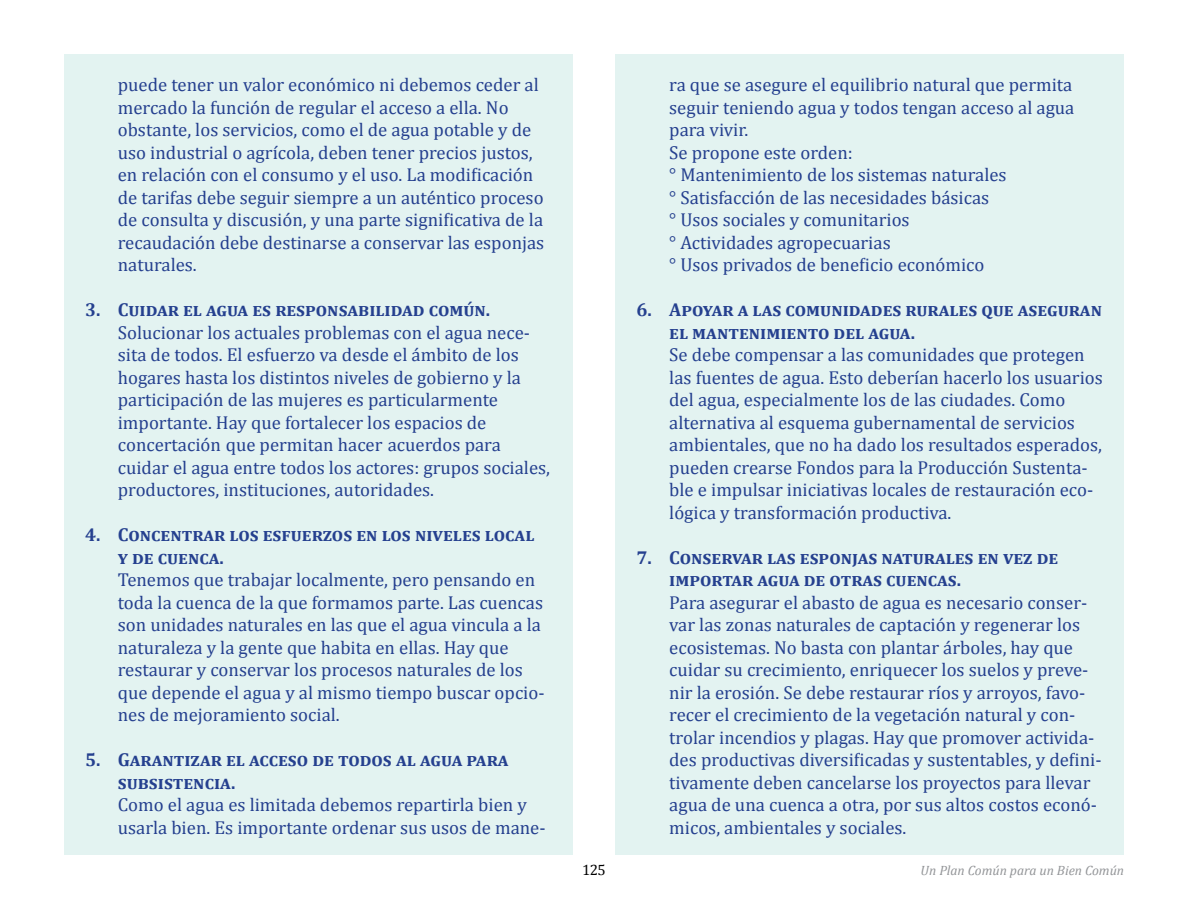
<style>
.page{position:relative;width:1188px;height:918px;background:#fff}
.page>*{position:absolute;margin:0;border:0;box-sizing:border-box;transform-origin:0 0}
.t1{font:18.75px/22.5px "Cambria";color:#25408f}
.t2{font:700 18.75px/22.5px "Cambria";color:#25408f}
.t3{font:15px "Cambria";color:#000}
.t4{font:italic 13.5px "Cambria";color:#939598}
</style>
<div class="page">
<div style="left:64px;top:54px;width:509px;height:800px;background:#e3f3f1"></div>
<div style="left:615px;top:54px;width:509px;height:800px;background:#e3f3f1"></div>
<p class="t1" style="left:118px;top:73px;width:428px">puede tener un valor económico ni debemos ceder al mercado la función de regular el acceso a ella. No obstante, los servicios, como el de agua potable y de uso industrial o agrícola, deben tener precios justos, en relación con el consumo y el uso. La modificación de tarifas debe seguir siempre a un auténtico proceso de consulta y discusión, y una parte significativa de la recaudación debe destinarse a conservar las esponjas naturales.</p>
<p class="t2" style="left:85px;top:298px;width:407px">3. Cuidar el agua es responsabilidad común.</p>
<p class="t1" style="left:118px;top:321px;width:434px;text-indent:-33px">Solucionar los actuales problemas con el agua nece&shy;sita de todos. El esfuerzo va desde el ámbito de los hogares hasta los distintos niveles de gobierno y la participación de las mujeres es particularmente importante. Hay que fortalecer los espacios de concertación que permitan hacer acuerdos para cuidar el agua entre todos los actores: grupos sociales, productores, instituciones, autoridades.</p>
<p class="t2" style="left:118px;top:523px;width:418px;text-indent:-33px">4. Concentrar los esfuerzos en los niveles local y de cuenca.</p>
<p class="t1" style="left:118px;top:568px;width:428px">Tenemos que trabajar localmente, pero pensando en toda la cuenca de la que formamos parte. Las cuencas son unidades naturales en las que el agua vincula a la naturaleza y la gente que habita en ellas. Hay que restaurar y conservar los procesos naturales de los que depende el agua y al mismo tiempo buscar opcio&shy;nes de mejoramiento social.</p>
<p class="t2" style="left:118px;top:748px;width:392px;text-indent:-33px">5. Garantizar el acceso de todos al agua para subsistencia.</p>
<p class="t1" style="left:118px;top:793px;width:429px">Como el agua es limitada debemos repartirla bien y usarla bien. Es importante ordenar sus usos de mane-</p>
<p class="t1" style="left:669px;top:73px;width:405px">ra que se asegure el equilibrio natural que permita</p>
<p class="t1" style="left:669px;top:96px;width:407px">seguir teniendo agua y todos tengan acceso al agua</p>
<p class="t1" style="left:669px;top:118px;width:81px">para vivir.</p>
<p class="t1" style="left:637px;top:141px;width:218px">Se propone este orden:</p>
<p class="t1" style="left:669px;top:163px;width:339px">° Mantenimiento de los sistemas naturales</p>
<p class="t1" style="left:669px;top:186px;width:322px">° Satisfacción de las necesidades básicas</p>
<p class="t1" style="left:669px;top:208px;width:242px">° Usos sociales y comunitarios</p>
<p class="t1" style="left:669px;top:231px;width:223px">° Actividades agropecuarias</p>
<p class="t1" style="left:669px;top:253px;width:317px">° Usos privados de beneficio económico</p>
<p class="t2" style="left:669px;top:298px;width:434px;text-indent:-33px">6. Apoyar a las comunidades rurales que aseguran el mantenimiento del agua.</p>
<p class="t1" style="left:669px;top:343px;width:435px;text-indent:-33px">Se debe compensar a las comunidades que protegen las fuentes de agua. Esto deberían hacerlo los usuarios del agua, especialmente los de las ciudades. Como alternativa al esquema gubernamental de servicios ambientales, que no ha dado los resultados esperados, pueden crearse Fondos para la Producción Sustenta&shy;ble e impulsar iniciativas locales de restauración eco&shy;lógica y transformación productiva.</p>
<p class="t2" style="left:669px;top:545px;width:391px;text-indent:-33px">7. Conservar las esponjas naturales en vez de importar agua de otras cuencas.</p>
<p class="t1" style="left:669px;top:591px;width:434px">Para asegurar el abasto de agua es necesario conser&shy;var las zonas naturales de captación y regenerar los ecosistemas. No basta con plantar árboles, hay que cuidar su crecimiento, enriquecer los suelos y preve&shy;nir la erosión. Se debe restaurar ríos y arroyos, favo&shy;recer el crecimiento de la vegetación natural y con&shy;trolar incendios y plagas. Hay que promover activida&shy;des productivas diversificadas y sustentables, y defini&shy;tivamente deben cancelarse los proyectos para llevar agua de una cuenca a otra, por sus altos costos econó&shy;micos, ambientales y sociales.</p>
<p class="t3" style="left:582px;top:861px;width:25px">125</p>
<p class="t4" style="left:921px;top:861px;width:205px">Un Plan Común para un Bien Común</p>
</div>
